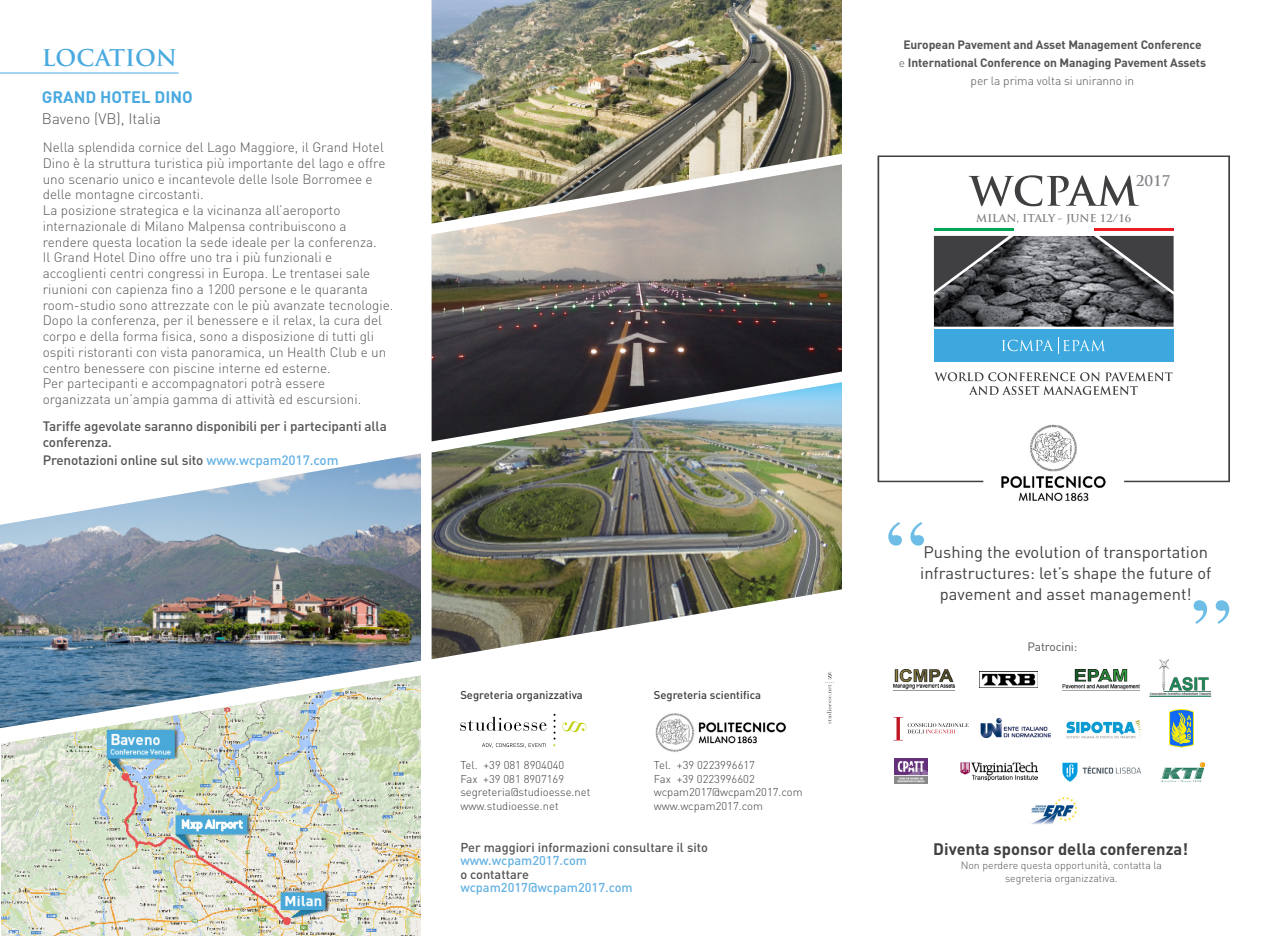
<style>
.page{position:relative;width:1263px;height:936px;background:#fff}
.page>*{position:absolute;margin:0;border:0;box-sizing:border-box;transform-origin:0 0}
.t1{font:700 22.5px "Trajan Pro";letter-spacing:-.005em;color:#4aaae0}
.t2{font:16.5px/21px "DIN Pro";color:#404042;text-align:center}
.t3{font:700 16.5px "DIN Pro";color:#404042}
.t4{font:700 16.5px "DIN Pro";color:#4aaae0}
.t5{font:300 15px "DIN Pro";color:#555454}
.t6{font:700 14.4px "Trajan Pro";color:#808285}
.t7{font:300 13.5px/15.8px "DIN Pro";color:#555454}
.t8{font:500 13.5px/16.2px "DIN Pro";letter-spacing:-.01em;color:#555454}
.t9{font:500 12.75px "DIN Pro";color:#555454}
.t10{font:500 12.75px "DIN Pro";color:#65b2e3}
.t11{font:700 12px/18px "DIN Pro";letter-spacing:-.01em;color:#555454;text-align:center}
.t12{font:12px "DIN Pro";letter-spacing:-.01em;color:#555454}
.t13{font:300 11.25px/13.5px "DIN Pro";color:#3c3c3b}
.t14{font:500 11.25px "DIN Pro";color:#3c3c3b}
.t15{font:700 10.65px "Trajan Pro";color:#808285}
.t16{font:300 10.5px/12.6px "DIN Pro";color:#555454;text-align:center}
.s1{color:#65b2e3}
.s2{font-weight:300}
</style>
<div class="page">
<hr style="left:0;top:73px;width:179px;height:1px;background:#4aaae0">
<img style="left:1px;top:728px;width:420px;height:207px">
<svg style="left:825px;top:671px;width:9px;height:52px"></svg>
<svg style="left:460px;top:716px;width:87px;height:14px"></svg>
<svg style="left:562px;top:721px;width:24px;height:11px"></svg>
<svg style="left:482px;top:743px;width:64px;height:5px"></svg>
<svg style="left:553px;top:713px;width:2px;height:33px"></svg>
<img style="left:0;top:453px;width:421px;height:275px">
<img style="left:432px;top:441px;width:410px;height:218px">
<img style="left:432px;top:223px;width:410px;height:218px">
<img style="left:432px;top:0;width:410px;height:223px">
<svg style="left:877px;top:155px;width:353px;height:327px"></svg>
<svg style="left:969px;top:175px;width:170px;height:31px"></svg>
<hr style="left:934px;top:228px;width:80px;height:3px;background:#00a652">
<hr style="left:1094px;top:228px;width:79px;height:3px;background:#ed1c24">
<hr style="left:1014px;top:228px;width:80px;height:3px;background:#fff">
<svg style="left:934px;top:372px;width:238px;height:23px"></svg>
<div style="left:934px;top:329px;width:239px;height:32px;background:#3da8de"></div>
<img style="left:934px;top:236px;width:239px;height:90px">
<svg style="left:1099px;top:236px;width:74px;height:55px;background:#4d4d50"></svg>
<svg style="left:934px;top:236px;width:75px;height:55px;background:#48484a"></svg>
<svg style="left:1002px;top:337px;width:103px;height:16px"></svg>
<img style="left:983px;top:420px;width:141px;height:82px">
<img style="left:655px;top:713px;width:131px;height:39px">
<svg style="left:888px;top:522px;width:36px;height:23px"></svg>
<svg style="left:1193px;top:600px;width:36px;height:24px"></svg>
<img style="left:1062px;top:669px;width:77px;height:21px">
<img style="left:893px;top:669px;width:62px;height:21px">
<img style="left:980px;top:671px;width:58px;height:16px">
<img style="left:960px;top:762px;width:77px;height:18px">
<img style="left:1062px;top:762px;width:79px;height:20px">
<img style="left:1162px;top:762px;width:42px;height:19px">
<img style="left:894px;top:758px;width:33px;height:26px">
<img style="left:1149px;top:659px;width:63px;height:38px">
<img style="left:980px;top:717px;width:70px;height:22px">
<svg style="left:893px;top:717px;width:75px;height:23px"></svg>
<img style="left:1066px;top:720px;width:75px;height:19px">
<img style="left:1170px;top:710px;width:24px;height:37px">
<img style="left:1031px;top:797px;width:47px;height:27px">
<h1 class="t1" style="left:42px;top:43px;width:137px">LOCATION</h1>
<p class="t4" style="left:42px;top:86px;width:152px">GRAND HOTEL DINO</p>
<p class="t5" style="left:42px;top:109px;width:121px">Baveno (VB), Italia</p>
<p class="t7" style="left:43px;top:139px;width:352px">Nella splendida cornice del Lago Maggiore, il Grand Hotel Dino è la struttura turistica più importante del lago e offre uno scenario unico e incantevole delle Isole Borromee e delle montagne circostanti.<br>La posizione strategica e la vicinanza all’aeroporto internazionale di Milano Malpensa contribuiscono a rendere questa location la sede ideale per la conferenza.<br>Il Grand Hotel Dino offre uno tra i più funzionali e accoglienti centri congressi in Europa. Le trentasei sale riunioni con capienza fino a 1200 persone e le quaranta room-studio sono attrezzate con le più avanzate tecnologie.<br>Dopo la conferenza, per il benessere e il relax, la cura del corpo e della forma fisica, sono a disposizione di tutti gli ospiti ristoranti con vista panoramica, un Health Club e un centro benessere con piscine interne ed esterne.<br>Per partecipanti e accompagnatori potrà essere organizzata un’ampia gamma di attività ed escursioni.</p>
<p class="t8" style="left:43px;top:417px;width:346px">Tariffe agevolate saranno disponibili per i partecipanti alla conferenza.</p>
<p class="t8" style="left:43px;top:452px;width:297px">Prenotazioni online sul sito <span class="s1">www.wcpam2017.com</span></p>
<p class="t14" style="left:460px;top:687px;width:124px">Segreteria organizzativa</p>
<p class="t14" style="left:654px;top:687px;width:109px">Segreteria scientifica</p>
<p class="t13" style="left:460px;top:757px;width:132px">Tel. +39 081 8904040<br>Fax +39 081 8907169 segreteria@studioesse.net www.studioesse.net</p>
<p class="t13" style="left:654px;top:757px;width:150px">Tel. +39 0223996617<br>Fax +39 0223996602 wcpam2017@wcpam2017.com www.wcpam2017.com</p>
<p class="t9" style="left:460px;top:838px;width:249px">Per maggiori informazioni consultare il sito</p>
<p class="t10" style="left:460px;top:851px;width:128px">www.wcpam2017.com</p>
<p class="t9" style="left:460px;top:865px;width:70px">o contattare</p>
<p class="t10" style="left:460px;top:878px;width:174px">wcpam2017@wcpam2017.com</p>
<p class="t11" style="left:899px;top:35px;width:309px">European Pavement and Asset Management Conference <span class="s2">e</span> International Conference on Managing Pavement Assets <span class="s2">per la prima volta si uniranno in</span></p>
<p class="t6" style="left:1136px;top:172px;width:36px">2017</p>
<p class="t15" style="left:976px;top:211px;width:157px">MILAN, ITALY - JUNE 12/16</p>
<p class="t2" style="left:920px;top:541px;width:293px">Pushing the evolution of transportation infrastructures: let’s shape the future of pavement and asset management!</p>
<p class="t12" style="left:1027px;top:638px;width:51px">Patrocini:</p>
<p class="t3" style="left:933px;top:838px;width:256px">Diventa sponsor della conferenza!</p>
<p class="t16" style="left:961px;top:858px;width:203px">Non perdere questa opportunità, contatta la segreteria organizzativa.</p>
</div>
